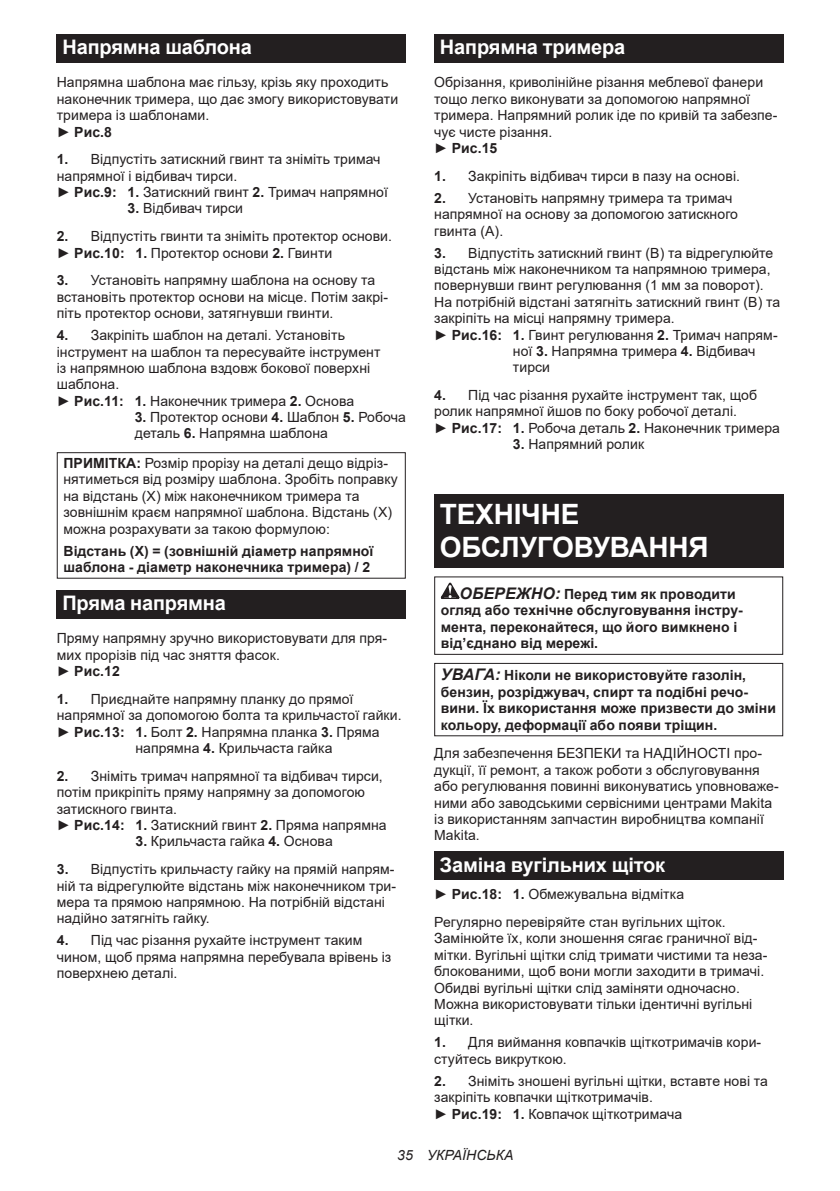
<style>
.page{position:relative;width:840px;height:1191px;background:#fff}
.page>*{position:absolute;margin:0;border:0;box-sizing:border-box;transform-origin:0 0}
.t1{font:700 28px/32.8px "Arial";letter-spacing:-.01em;color:#fff}
.t2{font:700 20px "Arial";letter-spacing:-.01em;color:#fff}
.t3{font:14px/16.4px "Arial";letter-spacing:.005em;color:#231f20}
.t4{font:700 14px/16.4px "Arial";letter-spacing:.005em;color:#231f20}
.t5{font:italic 14px "Arial";letter-spacing:.005em;color:#231f20}
.s1{font-weight:700}
.s2{font-style:italic;font-size:16px}
</style>
<div class="page">
<div style="left:57px;top:34px;width:348px;height:29px;background:#231f20"></div>
<div style="left:57px;top:452px;width:348px;height:126px;border:1px solid #231f20"></div>
<div style="left:57px;top:590px;width:348px;height:28px;background:#231f20"></div>
<div style="left:434px;top:34px;width:348px;height:29px;background:#231f20"></div>
<div style="left:434px;top:494px;width:348px;height:74px;background:#231f20"></div>
<svg style="left:440px;top:582px;width:19px;height:17px"></svg>
<div style="left:434px;top:576px;width:348px;height:79px;border:1px solid #231f20"></div>
<div style="left:434px;top:663px;width:348px;height:73px;border:1px solid #231f20"></div>
<div style="left:434px;top:851px;width:348px;height:29px;background:#231f20"></div>
<h2 class="t2" style="left:62px;top:33px;width:191px">Напрямна шаблона</h2>
<p class="t3" style="left:57px;top:74px;width:343px">Напрямна шаблона має гільзу, крізь яку проходить наконечник тримера, що дає змогу використовувати тримера із шаблонами.<br>► <span class="s1">Рис.8</span></p>
<p class="t3" style="left:57px;top:151px;width:332px"><span class="s1">1.</span> Відпустіть затискний гвинт та зніміть тримач напрямної і відбивач тирси.<br>► <span class="s1">Рис.9: 1.</span> Затискний гвинт <span class="s1">2.</span> Тримач напрямної</p>
<p class="t3" style="left:127px;top:200px;width:117px"><span class="s1">3.</span> Відбивач тирси</p>
<p class="t3" style="left:57px;top:228px;width:336px"><span class="s1">2.</span> Відпустіть гвинти та зніміть протектор основи. ► <span class="s1">Рис.10: 1.</span> Протектор основи <span class="s1">2.</span> Гвинти</p>
<p class="t3" style="left:57px;top:272px;width:332px"><span class="s1">3.</span> Установіть напрямну шаблона на основу та встановіть протектор основи на місце. Потім закрі&shy;піть протектор основи, затягнувши гвинти.</p>
<p class="t3" style="left:57px;top:327px;width:325px"><span class="s1">4.</span> Закріпіть шаблон на деталі. Установіть інструмент на шаблон та пересувайте інструмент із напрямною шаблона вздовж бокової поверхні шаблона.<br>► <span class="s1">Рис.11: 1.</span> Наконечник тримера <span class="s1">2.</span> Основа</p>
<p class="t3" style="left:135px;top:409px;width:272px"><span class="s1">3.</span> Протектор основи <span class="s1">4.</span> Шаблон <span class="s1">5.</span> Робоча деталь <span class="s1">6.</span> Напрямна шаблона</p>
<p class="t3" style="left:63px;top:455px;width:335px"><span class="s1">ПРИМІТКА:</span> Розмір прорізу на деталі дещо відріз&shy;нятиметься від розміру шаблона. Зробіть поправку на відстань (Х) між наконечником тримера та зовнішнім краєм напрямної шаблона. Відстань (Х) можна розрахувати за такою формулою:</p>
<p class="t4" style="left:63px;top:542px;width:311px">Відстань (Х) = (зовнішній діаметр напрямної шаблона - діаметр наконечника тримера) / 2</p>
<h2 class="t2" style="left:62px;top:589px;width:165px">Пряма напрямна</h2>
<p class="t3" style="left:57px;top:630px;width:332px">Пряму напрямну зручно використовувати для пря&shy;мих прорізів під час зняття фасок.<br>► <span class="s1">Рис.12</span></p>
<p class="t3" style="left:57px;top:690px;width:298px"><span class="s1">1.</span> Приєднайте напрямну планку до прямої</p>
<p class="t3" style="left:57px;top:707px;width:346px">напрямної за допомогою болта та крильчастої гайки.</p>
<p class="t3" style="left:57px;top:723px;width:324px">► <span class="s1">Рис.13: 1.</span> Болт <span class="s1">2.</span> Напрямна планка <span class="s1">3.</span> Пряма</p>
<p class="t3" style="left:135px;top:740px;width:198px">напрямна <span class="s1">4.</span> Крильчаста гайка</p>
<p class="t3" style="left:57px;top:767px;width:331px"><span class="s1">2.</span> Зніміть тримач напрямної та відбивач тирси, потім прикріпіть пряму напрямну за допомогою затискного гвинта.<br>► <span class="s1">Рис.14: 1.</span> Затискний гвинт <span class="s1">2.</span> Пряма напрямна</p>
<p class="t3" style="left:135px;top:833px;width:199px"><span class="s1">3.</span> Крильчаста гайка <span class="s1">4.</span> Основа</p>
<p class="t3" style="left:57px;top:861px;width:340px"><span class="s1">3.</span> Відпустіть крильчасту гайку на прямій напрям&shy;ній та відрегулюйте відстань між наконечником три&shy;мера та прямою напрямною. На потрібній відстані надійно затягніть гайку.</p>
<p class="t3" style="left:57px;top:932px;width:336px"><span class="s1">4.</span> Під час різання рухайте інструмент таким чином, щоб пряма напрямна перебувала врівень із поверхнею деталі.</p>
<h2 class="t2" style="left:439px;top:33px;width:187px">Напрямна тримера</h2>
<p class="t3" style="left:434px;top:74px;width:344px">Обрізання, криволінійне різання меблевої фанери тощо легко виконувати за допомогою напрямної тримера. Напрямний ролик іде по кривій та забезпе&shy;чує чисте різання.<br>► <span class="s1">Рис.15</span></p>
<p class="t3" style="left:434px;top:167px;width:307px"><span class="s1">1.</span> Закріпіть відбивач тирси в пазу на основі.</p>
<p class="t3" style="left:434px;top:189px;width:305px"><span class="s1">2.</span> Установіть напрямну тримера та тримач напрямної на основу за допомогою затискного гвинта (А).</p>
<p class="t3" style="left:434px;top:244px;width:340px"><span class="s1">3.</span> Відпустіть затискний гвинт (В) та відрегулюйте</p>
<p class="t3" style="left:434px;top:261px;width:338px">відстань між наконечником та напрямною тримера,</p>
<p class="t3" style="left:434px;top:277px;width:331px">повернувши гвинт регулювання (1 мм за поворот).</p>
<p class="t3" style="left:434px;top:293px;width:347px">На потрібній відстані затягніть затискний гвинт (В) та</p>
<p class="t3" style="left:434px;top:310px;width:242px">закріпіть на місці напрямну тримера.</p>
<p class="t3" style="left:434px;top:326px;width:345px">► <span class="s1">Рис.16: 1.</span> Гвинт регулювання <span class="s1">2.</span> Тримач напрям-</p>
<p class="t3" style="left:512px;top:343px;width:244px">ної <span class="s1">3.</span> Напрямна тримера <span class="s1">4.</span> Відбивач</p>
<p class="t3" style="left:512px;top:359px;width:39px">тирси</p>
<p class="t3" style="left:434px;top:387px;width:347px"><span class="s1">4.</span> Під час різання рухайте інструмент так, щоб ролик напрямної йшов по боку робочої деталі.<br>► <span class="s1">Рис.17: 1.</span> Робоча деталь <span class="s1">2.</span> Наконечник тримера</p>
<p class="t3" style="left:512px;top:436px;width:133px"><span class="s1">3.</span> Напрямний ролик</p>
<h1 class="t1" style="left:439px;top:498px;width:270px">ТЕХНІЧНЕ<br>ОБСЛУГОВУВАННЯ</h1>
<p class="t4" style="left:440px;top:586px;width:303px;text-indent:19px"><span class="s2">ОБЕРЕЖНО:</span> Перед тим як проводити огляд або технічне обслуговування інстру&shy;мента, переконайтеся, що його вимкнено і від’єднано від мережі.</p>
<p class="t4" style="left:440px;top:667px;width:336px"><span class="s2">УВАГА:</span> Ніколи не використовуйте газолін, бензин, розріджувач, спирт та подібні речо&shy;вини. Їх використання може призвести до зміни кольору, деформації або появи тріщин.</p>
<p class="t3" style="left:434px;top:745px;width:346px">Для забезпечення БЕЗПЕКИ та НАДІЙНОСТІ про&shy;дукції, її ремонт, а також роботи з обслуговування або регулювання повинні виконуватись уповноваже&shy;ними або заводськими сервісними центрами Makita із використанням запчастин виробництва компанії Makita.</p>
<h2 class="t2" style="left:439px;top:850px;width:227px">Заміна вугільних щіток</h2>
<p class="t3" style="left:434px;top:880px;width:293px;line-height:27.8px">► <span class="s1">Рис.18: 1.</span> Обмежувальна відмітка<br>Регулярно перевіряйте стан вугільних щіток.</p>
<p class="t3" style="left:434px;top:930px;width:334px">Замінюйте їх, коли зношення сягає граничної від&shy;мітки. Вугільні щітки слід тримати чистими та неза&shy;блокованими, щоб вони могли заходити в тримачі.<br>Обидві вугільні щітки слід заміняти одночасно.<br>Можна використовувати тільки ідентичні вугільні щітки.</p>
<p class="t3" style="left:434px;top:1034px;width:328px"><span class="s1">1.</span> Для виймання ковпачків щіткотримачів кори&shy;стуйтесь викруткою.</p>
<p class="t3" style="left:434px;top:1072px;width:335px"><span class="s1">2.</span> Зніміть зношені вугільні щітки, вставте нові та закріпіть ковпачки щіткотримачів.<br>► <span class="s1">Рис.19: 1.</span> Ковпачок щіткотримача</p>
<p class="t5" style="left:397px;top:1146px;width:118px">35 УКРАЇНСЬКА</p>
</div>
